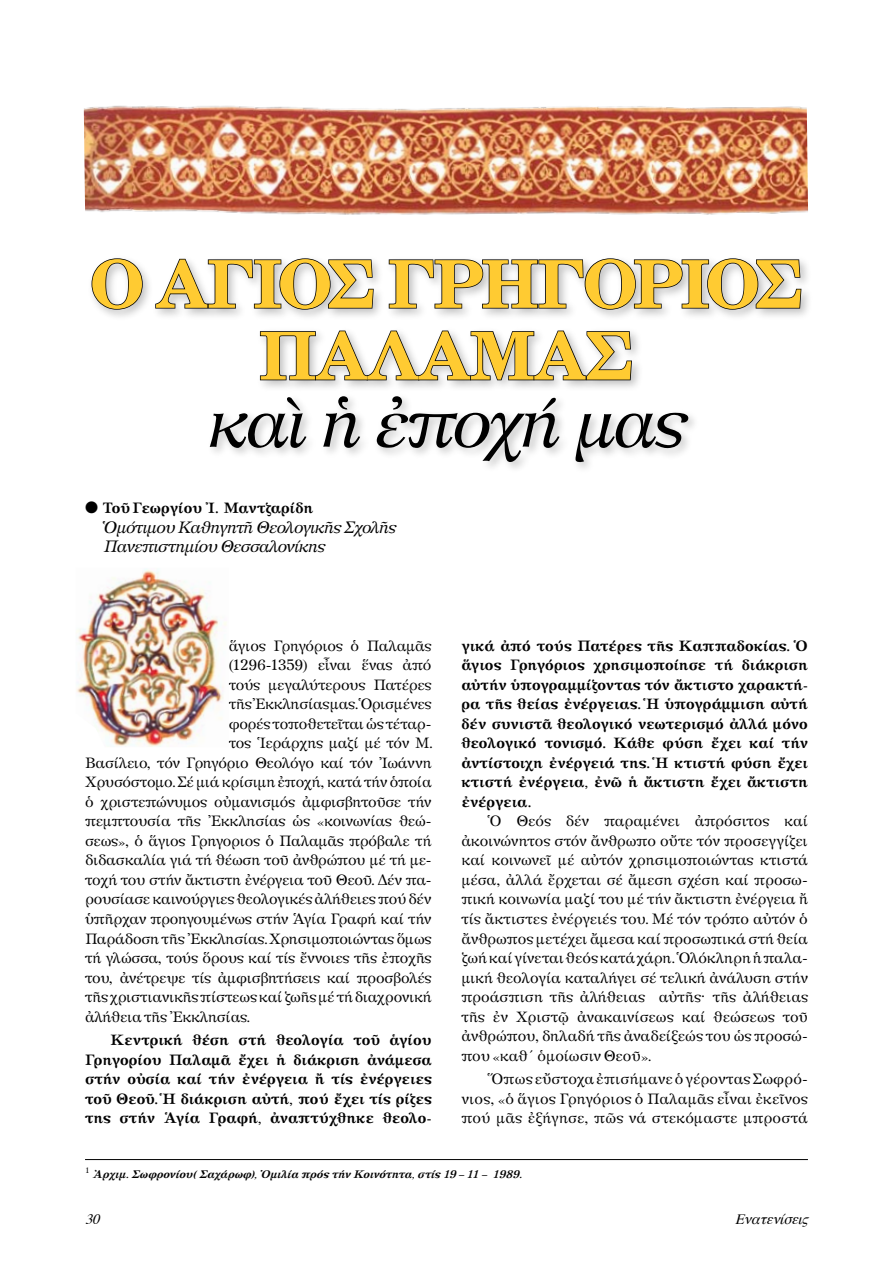
<style>
.page{position:relative;width:893px;height:1263px;background:#fff}
.page>*{position:absolute;margin:0;border:0;box-sizing:border-box;transform-origin:0 0}
.t1{font:66px/71.7px "UB Century Bold";letter-spacing:-.025em;color:#ffcb32;text-align:center}
.t2{font:italic 66px "Apollonia";letter-spacing:-.06em;color:#000}
.t3{font:italic 15.75px/19.5px "Apollonia";letter-spacing:-.04em;color:#000}
.t4{font:14.25px/19.5px "Apollonia";letter-spacing:-.015em;color:#000;text-align:justify}
.t5{font:700 14.25px/19.5px "Apollonia";color:#000;text-align:justify}
.t6{font:italic 14.25px "Times";color:#000}
.t7{font:italic 700 10.5px "Apollonia";letter-spacing:-.005em;color:#000}
</style>
<div class="page">
<div style="left:86px;top:253px;width:729px;height:223px;background:#000;opacity:.25"></div>
<svg style="left:91px;top:258px;width:52px;height:52px"></svg>
<svg style="left:155px;top:258px;width:220px;height:52px"></svg>
<svg style="left:388px;top:258px;width:414px;height:52px"></svg>
<svg style="left:259px;top:328px;width:374px;height:53px"></svg>
<hr style="left:85px;top:1159px;width:723px;height:1px;background:#000">
<img style="left:76px;top:569px;width:151px;height:178px">
<img style="left:84px;top:105px;width:724px;height:110px">
<h1 class="t1" style="left:90px;top:247px;width:715px">Ο ΑΓΙΟΣ ΓΡΗΓΟΡΙΟΣ<br>ΠΑΛΑΜΑΣ</h1>
<h1 class="t2" style="left:207px;top:381px;width:480px">καὶ ἡ ἐποχή μας</h1>
<p class="t5" style="left:85px;top:499px;width:230px">● Tοῧ Γεωργίου Ἰ. Μαντζαρίδη</p>
<p class="t3" style="left:104px;top:518px;width:293px">Ὁμότιμου Καθηγητῆ Θεολογικῆς Σχολῆς<br>Πανεπιστημίου Θεσσαλονίκης</p>
<p class="t4" style="left:229px;top:636px;width:204px">ἅγιος Γρηγόριος ὁ Παλαμᾶς</p>
<p class="t4" style="left:229px;top:656px;width:204px">(1296-1359) εἶναι ἕνας ἀπό</p>
<p class="t4" style="left:229px;top:675px;width:204px">τούς μεγαλύτερους Πατέρες</p>
<p class="t4" style="left:229px;top:695px;width:204px">τῆς Ἐκκλησίας μας. Ὁρισμένες</p>
<p class="t4" style="left:229px;top:714px;width:204px">φορές τοποθετεῖται ὡς τέταρ-</p>
<p class="t4" style="left:229px;top:734px;width:204px">τος Ἱεράρχης μαζί μέ τόν Μ.</p>
<p class="t4" style="left:85px;top:753px;width:348px">Βασίλειο, τόν Γρηγόριο Θεολόγο καί τόν Ἰωάννη</p>
<p class="t4" style="left:85px;top:773px;width:348px">Χρυσόστομο. Σέ μιά κρίσιμη ἐποχή, κατά τήν ὁποία</p>
<p class="t4" style="left:85px;top:792px;width:348px">ὁ χριστεπώνυμος οὐμανισμός ἀμφισβητοῦσε τήν</p>
<p class="t4" style="left:85px;top:812px;width:348px">πεμπτουσία τῆς Ἐκκλησίας ὡς «κοινωνίας θεώ-</p>
<p class="t4" style="left:85px;top:831px;width:348px">σεως», ὁ ἅγιος Γρηγοριος ὁ Παλαμᾶς πρόβαλε τή</p>
<p class="t4" style="left:85px;top:851px;width:348px">διδασκαλία γιά τή θέωση τοῦ ἀνθρώπου μέ τή με-</p>
<p class="t4" style="left:85px;top:870px;width:348px">τοχή του στήν ἄκτιστη ἐνέργεια τοῦ Θεοῦ. Δέν πα-</p>
<p class="t4" style="left:85px;top:890px;width:348px">ρουσίασε καινούργιες θεολογικές ἀλήθειες πού δέν</p>
<p class="t4" style="left:85px;top:909px;width:348px">ὑπῆρχαν προηγουμένως στήν Ἁγία Γραφή καί τήν</p>
<p class="t4" style="left:85px;top:929px;width:348px">Παράδοση τῆς Ἐκκλησίας. Χρησιμοποιώντας ὅμως</p>
<p class="t4" style="left:85px;top:948px;width:348px">τή γλώσσα, τούς ὅρους καί τίς ἔννοιες τῆς ἐποχῆς</p>
<p class="t4" style="left:85px;top:968px;width:348px">του, ἀνέτρεψε τίς ἀμφισβητήσεις καί προσβολές</p>
<p class="t4" style="left:85px;top:987px;width:348px">τῆς χριστιανικῆς πίστεως καί ζωῆς μέ τή διαχρονική</p>
<p class="t4" style="left:85px;top:1007px;width:166px">ἀλήθεια τῆς Ἐκκλησίας.</p>
<p class="t5" style="left:85px;top:1030px;width:348px;text-indent:26px">Κεντρική θέση στή θεολογία τοῦ ἁγίου Γρηγορίου Παλαμᾶ ἔχει ἡ διάκριση ἀνάμεσα στήν οὐσία καί τήν ἐνέργεια ἤ τίς ἐνέργειες τοῦ Θεοῦ. Ἡ διάκριση αὐτή, πού ἔχει τίς ρίζες της στήν Ἁγία Γραφή, ἀναπτύχθηκε θεολο-</p>
<p class="t5" style="left:461px;top:636px;width:348px">γικά ἀπό τούς Πατέρες τῆς Καππαδοκίας. Ὁ ἅγιος Γρηγόριος χρησιμοποίησε τή διάκριση αὐτήν ὑπογραμμίζοντας τόν ἄκτιστο χαρακτή&shy;ρα τῆς θείας ἐνέργειας. Ἡ ὑπογράμμιση αὐτή δέν συνιστᾶ θεολογικό νεωτερισμό ἀλλά μόνο θεολογικό τονισμό. Κάθε φύση ἔχει καί τήν ἀντίστοιχη ἐνέργειά της. Ἡ κτιστή φύση ἔχει κτιστή ἐνέργεια, ἐνῶ ἡ ἄκτιστη ἔχει ἄκτιστη ἐνέργεια.</p>
<p class="t4" style="left:461px;top:812px;width:348px;text-indent:26px">Ὁ Θεός δέν παραμένει ἀπρόσιτος καί ἀκοινώνητος στόν ἄνθρωπο οὔτε τόν προσεγγίζει καί κοινωνεῖ μέ αὐτόν χρησιμοποιώντας κτιστά μέσα, ἀλλά ἔρχεται σέ ἄμεση σχέση καί προσω&shy;πική κοινωνία μαζί του μέ τήν ἄκτιστη ἐνέργεια ἤ τίς ἄκτιστες ἐνέργειές του. Μέ τόν τρόπο αὐτόν ὁ ἄνθρωπος μετέχει ἄμεσα καί προσωπικά στή θεία ζωή καί γίνεται θεός κατά χάρη. Ὁλόκληρη ἡ παλα&shy;μική θεολογία καταλήγει σέ τελική ἀνάλυση στήν προάσπιση τῆς ἀλήθειας αὐτῆς· τῆς ἀλήθειας τῆς ἐν Χριστῷ ἀνακαινίσεως καί θεώσεως τοῦ ἀνθρώπου, δηλαδή τῆς ἀναδείξεώς του ὡς προσώ&shy;που «καθ΄ ὁμοίωσιν Θεοῦ».</p>
<p class="t4" style="left:461px;top:1070px;width:348px;text-indent:26px">Ὅπως εὔστοχα ἐπισήμανε ὁ γέροντας Σωφρό&shy;νιος, «ὁ ἅγιος Γρηγόριος ὁ Παλαμᾶς εἶναι ἐκεῖνος πού μᾶς ἐξήγησε, πῶς νά στεκόμαστε μπροστά</p>
<p class="t7" style="left:85px;top:1167px;width:438px"><sup>1</sup> Ἀρχιμ. Σωφρονίου( Σαχάρωφ), Ὁμιλία πρός τήν Κοινότητα, στίς 19 – 11 – 1989.</p>
<p class="t6" style="left:85px;top:1205px;width:22px">30</p>
<p class="t6" style="left:735px;top:1205px;width:81px">Eνατενίσεις</p>
</div>
